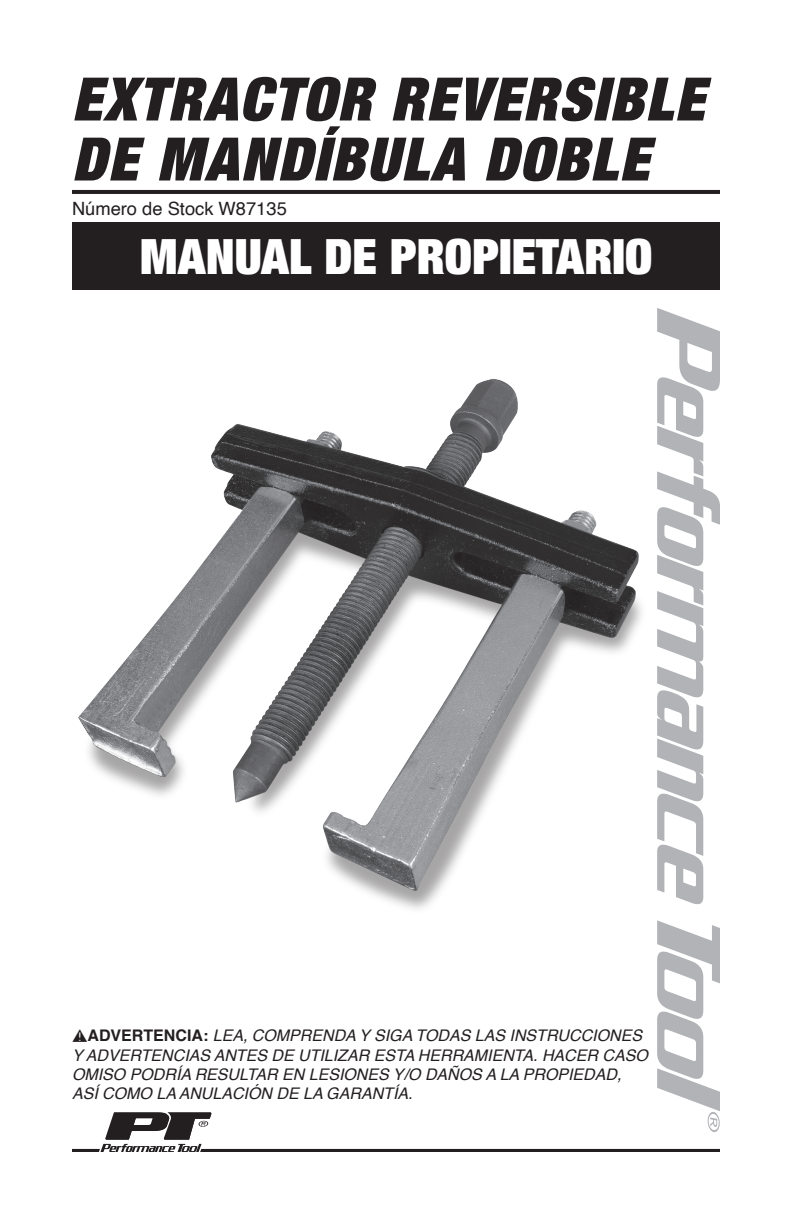
<style>
.page{position:relative;width:792px;height:1224px;background:#fff}
.page>*{position:absolute;margin:0;border:0;box-sizing:border-box;transform-origin:0 0}
.Heading{font:italic 900 expanded 60px/60px "Helvetica Neue";letter-spacing:.03em;color:#231f20}
.t1{font:900 expanded 48.8px "Helvetica Neue";color:#fff}
.t2{font:18.4px "Helvetica";color:#231f20}
.t3{font:italic 16px/19.2px "Helvetica";color:#231f20}
.s1{font-weight:700;font-style:normal}
</style>
<div class="page">
<svg style="left:657px;top:308px;width:63px;height:597px"></svg>
<hr style="left:72px;top:190px;width:648px;height:4px;background:#231f20">
<div style="left:72px;top:223px;width:648px;height:67px;background:#231f20"></div>
<img style="left:78px;top:379px;width:564px;height:530px">
<svg style="left:72px;top:920px;width:648px;height:232px"></svg>
<p class="Heading" style="left:72px;top:68px;width:634px">EXTRACTOR REVERSIBLE<br>DE MANDÍBULA DOBLE</p>
<p class="t2" style="left:72px;top:194px;width:216px">Número de Stock W87135</p>
<p class="t1" style="left:140px;top:225px;width:514px">MANUAL DE PROPIETARIO</p>
<p class="t3" style="left:72px;top:1027px;width:577px;text-indent:16px"><span class="s1">ADVERTENCIA:</span> LEA, COMPRENDA Y SIGA TODAS LAS INSTRUCCIONES Y ADVERTENCIAS ANTES DE UTILIZAR ESTA HERRAMIENTA. HACER CASO OMISO PODRÍA RESULTAR EN LESIONES Y/O DAÑOS A LA PROPIEDAD, ASÍ COMO LA ANULACIÓN DE LA GARANTÍA.</p>
</div>
